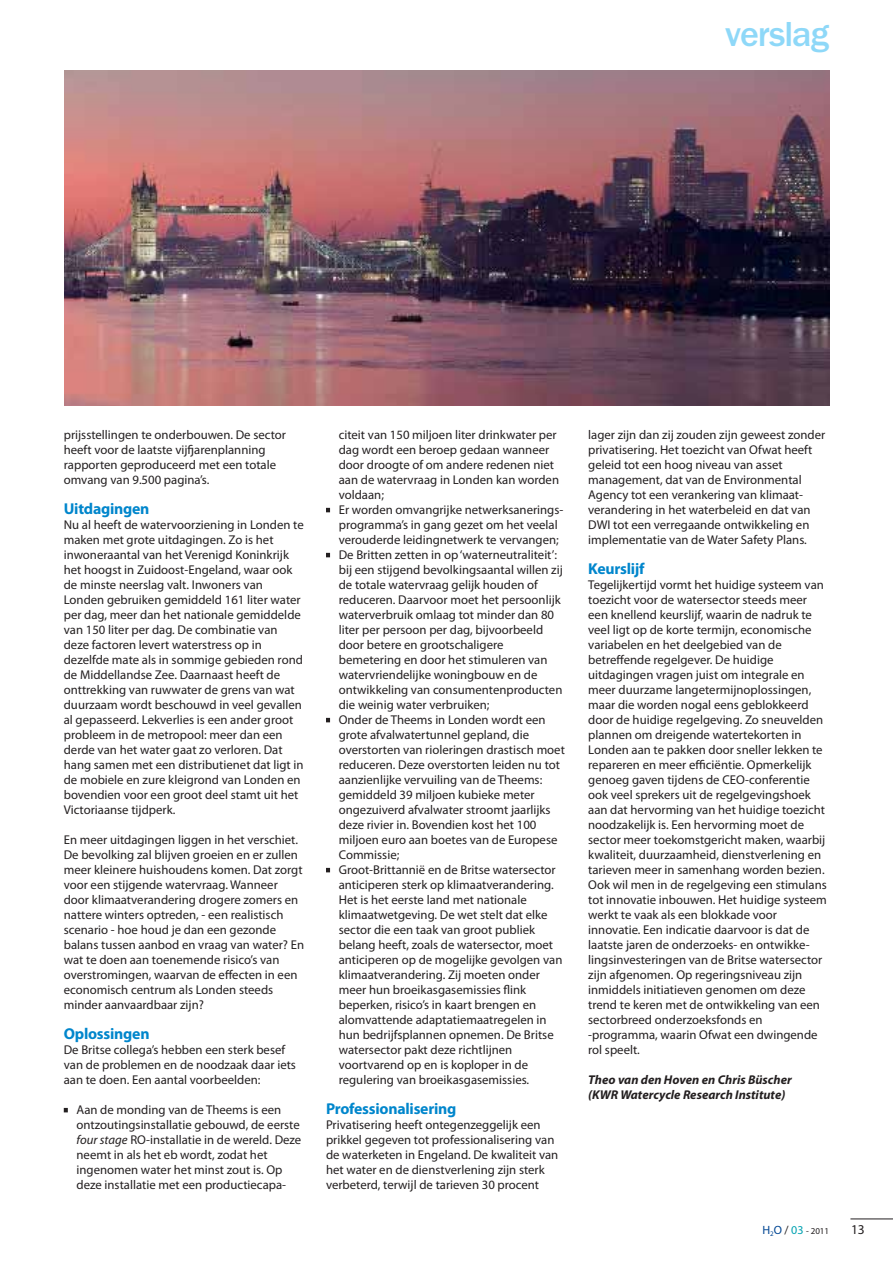
<style>
.page{position:relative;width:893px;height:1263px;background:#fff}
.page>*{position:absolute;margin:0;border:0;box-sizing:border-box;transform-origin:0 0}
.t1{font:500 36px "ITC Franklin Gothic Std";letter-spacing:-.03em;color:#8ed8f8}
.t2{font:700 15.75px "Myriad Pro";letter-spacing:-.015em;color:#0086cc}
.t3{font:13.5px "Myriad Pro";color:#231f20}
.t4{font:12.75px/15px "Myriad Pro";color:#231f20}
.t5{font:italic 700 12.75px/15px "Myriad Pro";color:#231f20}
.t6{font:9px "Myriad Pro";color:#231f20}
.s1{font-style:italic}
.s2{font-size:12px;color:#004693}
.s3{font-size:12px}
.s4{font-size:12px;color:#00a2b1}
</style>
<div class="page">
<hr style="left:850px;top:1219px;width:43px;height:1px;background:#231f20">
<img style="left:64px;top:70px;width:765px;height:336px">
<svg style="left:64px;top:1108px;width:4px;height:4px"></svg>
<svg style="left:326px;top:508px;width:4px;height:4px"></svg>
<svg style="left:326px;top:553px;width:4px;height:4px"></svg>
<svg style="left:326px;top:718px;width:4px;height:4px"></svg>
<svg style="left:326px;top:868px;width:4px;height:4px"></svg>
<h1 class="t1" style="left:725px;top:20px;width:106px">verslag</h1>
<p class="t4" style="left:64px;top:428px;width:224px">prijsstellingen te onderbouwen. De sector heeft voor de laatste vijfjarenplanning rapporten geproduceerd met een totale omvang van 9.500 pagina’s.</p>
<p class="t2" style="left:64px;top:503px;width:87px">Uitdagingen</p>
<p class="t4" style="left:64px;top:518px;width:241px">Nu al heeft de watervoorziening in Londen te maken met grote uitdagingen. Zo is het inwoneraantal van het Verenigd Koninkrijk het hoogst in Zuidoost-Engeland, waar ook de minste neerslag valt. Inwoners van Londen gebruiken gemiddeld 161 liter water per dag, meer dan het nationale gemiddelde van 150 liter per dag. De combinatie van deze factoren levert waterstress op in dezelfde mate als in sommige gebieden rond de Middellandse Zee. Daarnaast heeft de onttrekking van ruwwater de grens van wat duurzaam wordt beschouwd in veel gevallen al gepasseerd. Lekverlies is een ander groot probleem in de metropool: meer dan een derde van het water gaat zo verloren. Dat hang samen met een distributienet dat ligt in de mobiele en zure kleigrond van Londen en bovendien voor een groot deel stamt uit het Victoriaanse tijdperk.</p>
<p class="t4" style="left:64px;top:833px;width:242px">En meer uitdagingen liggen in het verschiet.<br>De bevolking zal blijven groeien en er zullen meer kleinere huishoudens komen. Dat zorgt voor een stijgende watervraag. Wanneer door klimaatverandering drogere zomers en nattere winters optreden, - een realistisch scenario - hoe houd je dan een gezonde balans tussen aanbod en vraag van water? En wat te doen aan toenemende risico’s van overstromingen, waarvan de effecten in een economisch centrum als Londen steeds minder aanvaardbaar zijn?</p>
<p class="t2" style="left:64px;top:1028px;width:87px">Oplossingen</p>
<p class="t4" style="left:64px;top:1043px;width:234px">De Britse collega’s hebben een sterk besef van de problemen en de noodzaak daar iets aan te doen. Een aantal voorbeelden:</p>
<p class="t4" style="left:77px;top:1103px;width:226px">Aan de monding van de Theems is een ontzoutingsinstallatie gebouwd, de eerste <span class="s1">four stage</span> RO-installatie in de wereld. Deze neemt in als het eb wordt, zodat het ingenomen water het minst zout is. Op deze installatie met een productiecapa-</p>
<p class="t4" style="left:339px;top:428px;width:228px">citeit van 150 miljoen liter drinkwater per dag wordt een beroep gedaan wanneer door droogte of om andere redenen niet aan de watervraag in Londen kan worden voldaan;<br>Er worden omvangrijke netwerksanerings&shy;programma’s in gang gezet om het veelal verouderde leidingnetwerk te vervangen; De Britten zetten in op ‘waterneutraliteit’: bij een stijgend bevolkingsaantal willen zij de totale watervraag gelijk houden of reduceren. Daarvoor moet het persoonlijk waterverbruik omlaag tot minder dan 80 liter per persoon per dag, bijvoorbeeld door betere en grootschaligere bemetering en door het stimuleren van watervriendelijke woningbouw en de ontwikkeling van consumentenproducten die weinig water verbruiken;<br>Onder de Theems in Londen wordt een grote afvalwatertunnel gepland, die overstorten van rioleringen drastisch moet reduceren. Deze overstorten leiden nu tot aanzienlijke vervuiling van de Theems: gemiddeld 39 miljoen kubieke meter ongezuiverd afvalwater stroomt jaarlijks deze rivier in. Bovendien kost het 100 miljoen euro aan boetes van de Europese Commissie;<br>Groot-Brittannië en de Britse watersector anticiperen sterk op klimaatverandering.<br>Het is het eerste land met nationale klimaatwetgeving. De wet stelt dat elke sector die een taak van groot publiek belang heeft, zoals de watersector, moet anticiperen op de mogelijke gevolgen van klimaatverandering. Zij moeten onder meer hun broeikasgasemissies flink beperken, risico’s in kaart brengen en alomvattende adaptatiemaatregelen in hun bedrijfsplannen opnemen. De Britse watersector pakt deze richtlijnen voortvarend op en is koploper in de regulering van broeikasgasemissies.</p>
<p class="t2" style="left:326px;top:1103px;width:132px">Professionalisering</p>
<p class="t4" style="left:326px;top:1118px;width:234px">Privatisering heeft ontegenzeggelijk een prikkel gegeven tot professionalisering van de waterketen in Engeland. De kwaliteit van het water en de dienstverlening zijn sterk verbeterd, terwijl de tarieven 30 procent</p>
<p class="t4" style="left:588px;top:428px;width:238px">lager zijn dan zij zouden zijn geweest zonder privatisering. Het toezicht van Ofwat heeft geleid tot een hoog niveau van asset management, dat van de Environmental Agency tot een verankering van klimaat&shy;verandering in het waterbeleid en dat van DWI tot een verregaande ontwikkeling en implementatie van de Water Safety Plans.</p>
<p class="t2" style="left:588px;top:563px;width:58px">Keurslijf</p>
<p class="t4" style="left:588px;top:578px;width:240px">Tegelijkertijd vormt het huidige systeem van toezicht voor de watersector steeds meer een knellend keurslijf, waarin de nadruk te veel ligt op de korte termijn, economische variabelen en het deelgebied van de betreffende regelgever. De huidige uitdagingen vragen juist om integrale en meer duurzame langetermijnoplossingen, maar die worden nogal eens geblokkeerd door de huidige regelgeving. Zo sneuvelden plannen om dreigende watertekorten in Londen aan te pakken door sneller lekken te repareren en meer efficiëntie. Opmerkelijk genoeg gaven tijdens de CEO-conferentie ook veel sprekers uit de regelgevingshoek aan dat hervorming van het huidige toezicht noodzakelijk is. Een hervorming moet de sector meer toekomstgericht maken, waarbij kwaliteit, duurzaamheid, dienstverlening en tarieven meer in samenhang worden bezien.<br>Ook wil men in de regelgeving een stimulans tot innovatie inbouwen. Het huidige systeem werkt te vaak als een blokkade voor innovatie. Een indicatie daarvoor is dat de laatste jaren de onderzoeks- en ontwikke&shy;lingsinvesteringen van de Britse watersector zijn afgenomen. Op regeringsniveau zijn inmiddels initiatieven genomen om deze trend te keren met de ontwikkeling van een sectorbreed onderzoeksfonds en -programma, waarin Ofwat een dwingende rol speelt.</p>
<p class="t5" style="left:588px;top:1073px;width:205px">Theo van den Hoven en Chris Büscher (KWR Watercycle Research Institute)</p>
<p class="t6" style="left:762px;top:1227px;width:68px"><span class="s2">H</span><sub>2</sub><span class="s2">O</span> <span class="s3">/</span> <span class="s4">03</span> - 2011</p>
<p class="t3" style="left:851px;top:1224px;width:15px">13</p>
</div>
